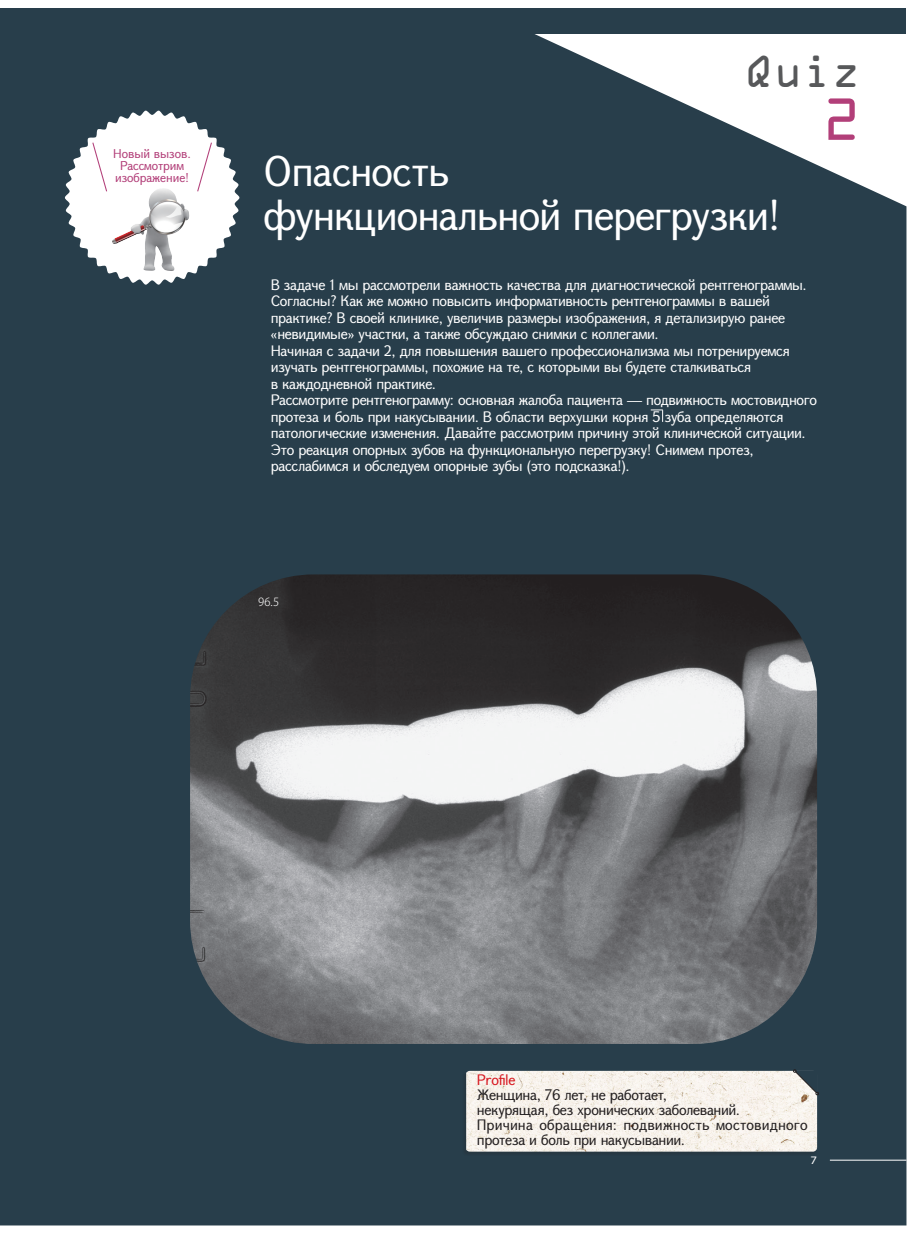
<style>
.page{position:relative;width:915px;height:1234px;background:#fff}
.page>*{position:absolute;margin:0;border:0;box-sizing:border-box;transform-origin:0 0}
.t1{font:53.1px "OCRA Std";color:#b23f79}
.manr_texst{font:40.5px "GHEA Grapalat";letter-spacing:-.025em;color:#fff}
.t2{font:40.35px "OCRA Std";color:#57585a}
.manr_texst-2{font:14.25px/16.5px "GHEA Grapalat";letter-spacing:-.025em;color:#fff}
.manr_texst-3{font:14.25px/15px "GHEA Grapalat";letter-spacing:.005em;color:#231f20}
.manr_texst-4{font:14.25px "GHEA Grapalat";letter-spacing:-.015em;color:#231f20}
.manr_texst-5{font:14.25px "GHEA Grapalat";letter-spacing:-.02em;color:#d7171f}
.t3{font:12px/12px "GHEA Grapalat";color:#b23f79;text-align:center}
.下柱{font:11.55px "Myriad Pro";color:#fff;scale:1.11 1}
.t4{font:300 11.1px "Koz Go Pr 6 N";color:#fff}
</style>
<div class="page">
<div style="left:0;top:9px;width:906px;height:1216px;background:#283e4b"></div>
<svg style="left:65px;top:110px;width:174px;height:175px"></svg>
<div style="left:462px;top:1070px;width:354px;height:85px;background:#231f20;opacity:.2"></div>
<img style="left:466px;top:1070px;width:350px;height:81px">
<svg style="left:792px;top:1069px;width:26px;height:25px"></svg>
<img style="left:190px;top:574px;width:626px;height:469px">
<svg style="left:650px;top:409px;width:13px;height:13px"></svg>
<hr style="left:829px;top:1159px;width:77px;height:1px;background:#fff">
<p class="t2" style="left:744px;top:53px;width:118px">Quiz</p>
<p class="t3" style="left:113px;top:147px;width:79px">Новый вызов.</p>
<p class="t3" style="left:115px;top:159px;width:76px">Рассмотрим изображение!</p>
<p class="manr_texst" style="left:263px;top:143px;width:187px">Опасность</p>
<p class="manr_texst" style="left:263px;top:186px;width:518px">функциональной перегрузки!</p>
<p class="t1" style="left:822px;top:96px;width:40px">2</p>
<p class="manr_texst-2" style="left:271px;top:276px;width:537px">В задаче 1 мы рассмотрели важность качества для диагностической рентгенограммы.<br>Согласны? Как же можно повысить информативность рентгенограммы в вашей практике? В своей клинике, увеличив размеры изображения, я детализирую ранее «невидимые» участки, а также обсуждаю снимки с коллегами.</p>
<p class="manr_texst-2" style="left:271px;top:342px;width:520px">Начиная с задачи 2, для повышения вашего профессионализма мы потренируемся изучать рентгенограммы, похожие на те, с которыми вы будете сталкиваться</p>
<p class="manr_texst-2" style="left:271px;top:375px;width:167px">в каждодневной практике.</p>
<p class="manr_texst-2" style="left:271px;top:391px;width:547px">Рассмотрите рентгенограмму: основная жалоба пациента — подвижность мостовидного протеза и боль при накусывании. В области верхушки корня 5 зуба определяются патологические изменения. Давайте рассмотрим причину этой клинической ситуации.</p>
<p class="manr_texst-2" style="left:271px;top:441px;width:484px">Это реакция опорных зубов на функциональную перегрузку! Снимем протез, расслабимся и обследуем опорные зубы (это подсказка!).</p>
<p class="t4" style="left:258px;top:595px;width:22px">96.5</p>
<p class="manr_texst-5" style="left:476px;top:1069px;width:40px">Profile</p>
<p class="manr_texst-4" style="left:477px;top:1084px;width:191px">Женщина, 76 лет, не работает,</p>
<p class="manr_texst-4" style="left:477px;top:1099px;width:265px">некурящая, без хронических заболеваний.</p>
<p class="manr_texst-3" style="left:476px;top:1116px;width:332px">Причина обращения: подвижность мостовидного протеза и боль при накусывании.</p>
<p class="下柱" style="left:810px;top:1152px;width:7px">7</p>
</div>
